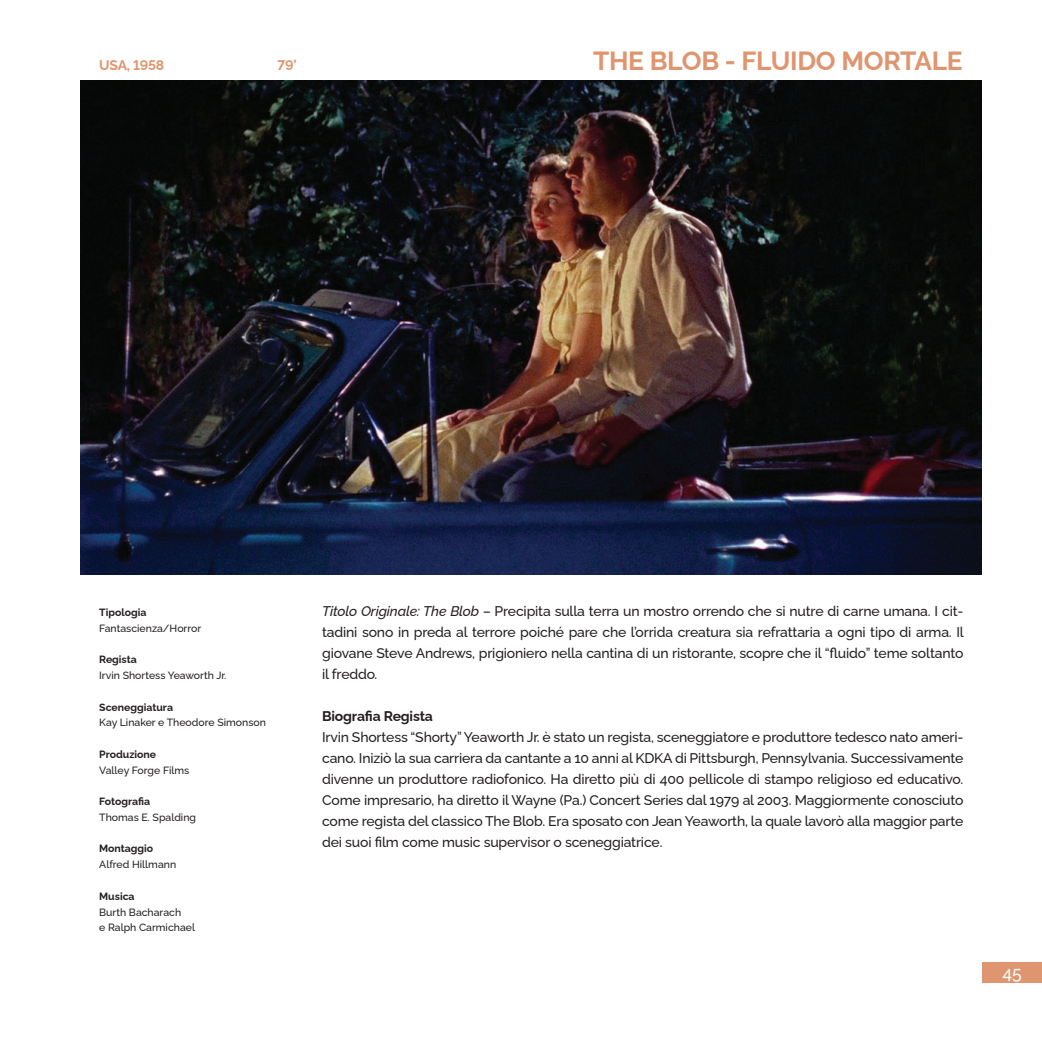
<style>
.page{position:relative;width:1042px;height:1042px;background:#fff}
.page>*{position:absolute;margin:0;border:0;box-sizing:border-box;transform-origin:0 0}
.t1{font:700 26.25px "Raleway";letter-spacing:-.01em;color:#df956f}
.t2{font:500 17.5px "Raleway";color:#fff}
.t3{font:500 14px/21px "Raleway";letter-spacing:-.01em;color:#231f20;text-align:justify}
.t4{font:700 14px "Raleway";letter-spacing:-.01em;color:#231f20}
.t5{font:700 14px "Raleway";letter-spacing:-.015em;color:#df956f}
.t6{font:500 10.5px/15.8px "Raleway";color:#231f20}
.t7{font:700 10.5px "Raleway";color:#231f20}
.s1{font-style:italic}
</style>
<div class="page">
<div style="left:982px;top:962px;width:60px;height:20px;background:#df956f"></div>
<img style="left:80px;top:81px;width:901px;height:493px">
<p class="t5" style="left:99px;top:54px;width:66px">USA, 1958</p>
<p class="t5" style="left:277px;top:54px;width:21px">79’</p>
<h1 class="t1" style="left:593px;top:40px;width:371px">THE BLOB - FLUIDO MORTALE</h1>
<p class="t7" style="left:99px;top:604px;width:49px">Tipologia</p>
<p class="t6" style="left:99px;top:619px;width:103px">Fantascienza/Horror</p>
<p class="t7" style="left:99px;top:651px;width:39px">Regista</p>
<p class="t6" style="left:99px;top:666px;width:128px">Irvin Shortess Yeaworth Jr.</p>
<p class="t7" style="left:99px;top:698px;width:75px">Sceneggiatura</p>
<p class="t6" style="left:99px;top:714px;width:168px">Kay Linaker e Theodore Simonson</p>
<p class="t7" style="left:99px;top:746px;width:59px">Produzione</p>
<p class="t6" style="left:99px;top:761px;width:92px">Valley Forge Films</p>
<p class="t7" style="left:99px;top:793px;width:52px">Fotografia</p>
<p class="t6" style="left:99px;top:808px;width:98px">Thomas E. Spalding</p>
<p class="t7" style="left:99px;top:840px;width:56px">Montaggio</p>
<p class="t6" style="left:99px;top:855px;width:78px">Alfred Hillmann</p>
<p class="t7" style="left:99px;top:887px;width:37px">Musica</p>
<p class="t6" style="left:99px;top:903px;width:97px">Burth Bacharach<br>e Ralph Carmichael</p>
<p class="t3" style="left:322px;top:599px;width:643px"><span class="s1">Titolo Originale: The Blob –</span> Precipita sulla terra un mostro orrendo che si nutre di carne umana. I cit&shy;tadini sono in preda al terrore poiché pare che l’orrida creatura sia refrattaria a ogni tipo di arma. Il giovane Steve Andrews, prigioniero nella cantina di un ristorante, scopre che il “fluido” teme soltanto il freddo.</p>
<p class="t4" style="left:322px;top:705px;width:112px">Biografia Regista</p>
<p class="t3" style="left:322px;top:725px;width:643px">Irvin Shortess “Shorty” Yeaworth Jr. è stato un regista, sceneggiatore e produttore tedesco nato ameri&shy;cano. Iniziò la sua carriera da cantante a 10 anni al KDKA di Pittsburgh, Pennsylvania. Successivamente divenne un produttore radiofonico. Ha diretto più di 400 pellicole di stampo religioso ed educativo.<br>Come impresario, ha diretto il Wayne (Pa.) Concert Series dal 1979 al 2003. Maggiormente conosciuto come regista del classico The Blob. Era sposato con Jean Yeaworth, la quale lavorò alla maggior parte dei suoi film come music supervisor o sceneggiatrice.</p>
<p class="t2" style="left:1002px;top:958px;width:21px">45</p>
</div>
